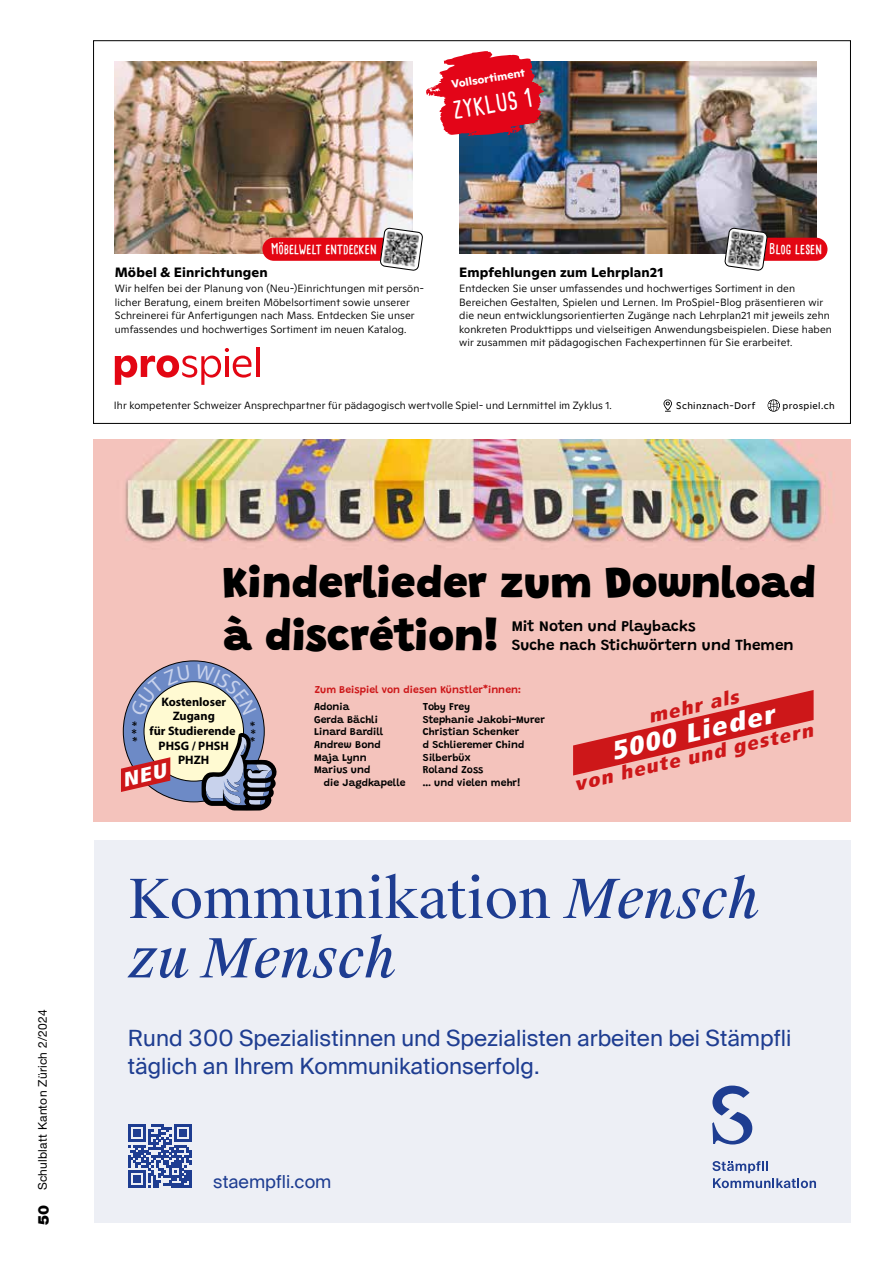
<style>
.page{position:relative;width:893px;height:1263px;background:#fff}
.page>*{position:absolute;margin:0;border:0;box-sizing:border-box;transform-origin:0 0}
.t1{font:italic 54px/59.4px "Suisse Works";color:#1e3d91}
.t2{font:900 44.4px/53.2px "Dvnjfv Grandstander";color:#000}
.t3{font:italic 900 condensed 25.65px "Qyytnl Frutiger LT Pro";color:#fff;scale:1.13 1}
.t4{font:700 23.7px "Wrmkkc Cardenio Modern";color:#fff}
.t5{font:22.5px/28.2px "suisseintlr";color:#1e3d91}
.t6{font:italic 900 condensed 18.9px "Qyytnl Frutiger LT Pro";color:#cd1719;scale:1.13 1}
.t7{font:18px "suisseintlr";color:#1e3d91}
.t8{font:600 15.3px/18.6px "Mmpsts Grandstander";color:#000}
.t9{font:900 15px "Helvetica Neue LT Std";color:#000}
.t10{font:700 14.25px "Wrmkkc Cardenio Modern";letter-spacing:.005em;color:#fff}
.t11{font:700 13.5px "Jqnqnh Ginto Normal";letter-spacing:.01em;color:#000}
.t12{font:700 12.3px/14.7px "Jtckwp Myriad Pro";color:#000;text-align:center}
.t13{font:12px "Helvetica Neue LT Std";letter-spacing:.02em;color:#000}
.t14{font:700 11.1px "Jqnqnh Ginto Normal";color:#fff}
.t15{font:300 10.5px/13.5px "Tnsclb Ginto Normal";letter-spacing:.01em;color:#000}
.t16{font:600 10.5px/12.6px "Mmpsts Grandstander";color:#000}
.t17{font:600 10.5px "Mmpsts Grandstander";color:#cd1719}
.t18{font:9.6px "Hhdnmt Ginto Normal";letter-spacing:.04em;color:#000}
.s1{font-style:normal}
</style>
<div class="page">
<img style="left:115px;top:62px;width:297px;height:191px">
<div style="left:262px;top:238px;width:145px;height:23px;background:#e30613;border-radius:12px"></div>
<svg style="left:379px;top:227px;width:44px;height:44px"></svg>
<img style="left:459px;top:62px;width:357px;height:191px">
<div style="left:733px;top:238px;width:94px;height:23px;background:#e30613;border-radius:12px"></div>
<svg style="left:724px;top:227px;width:44px;height:44px"></svg>
<svg style="left:426px;top:51px;width:118px;height:85px"></svg>
<svg style="left:115px;top:348px;width:136px;height:37px"></svg>
<hr style="left:256px;top:347px;width:3px;height:30px;background:#e30613">
<svg style="left:663px;top:399px;width:9px;height:13px"></svg>
<svg style="left:768px;top:399px;width:12px;height:13px"></svg>
<img style="left:94px;top:439px;width:756px;height:383px">
<svg style="left:573px;top:690px;width:241px;height:85px;background:#e68682"></svg>
<div style="left:94px;top:840px;width:756px;height:382px;background:#edeff5"></div>
<svg style="left:128px;top:1124px;width:64px;height:64px"></svg>
<svg style="left:712px;top:1161px;width:104px;height:27px"></svg>
<svg style="left:712px;top:1085px;width:40px;height:59px"></svg>
<svg style="left:121px;top:664px;width:159px;height:146px;background:#b8aaad"></svg>
<p class="t13" style="left:35px;top:1190px;width:183px;rotate:-90deg">Schulblatt Kanton Zürich 2/2024</p>
<h3 class="t9" style="left:35px;top:1225px;width:21px;rotate:-90deg">50</h3>
<p class="t14" style="left:450px;top:76px;width:76px;rotate:-9deg">Vollsortiment</p>
<h3 class="t4" style="left:450px;top:95px;width:81px;rotate:-10deg">ZYKLUS 1</h3>
<h3 class="t10" style="left:271px;top:239px;width:107px">Möbelwelt entdecken</h3>
<h3 class="t10" style="left:769px;top:239px;width:54px">Blog lesen</h3>
<p class="t11" style="left:115px;top:262px;width:155px">Möbel &amp; Einrichtungen</p>
<p class="t15" style="left:115px;top:281px;width:311px">Wir helfen bei der Planung von (Neu-)Einrichtungen mit persön&shy;licher Beratung, einem breiten Möbelsortiment sowie unserer Schreinerei für Anfertigungen nach Mass. Entdecken Sie unser umfassendes und hochwertiges Sortiment im neuen Katalog.</p>
<p class="t11" style="left:459px;top:262px;width:206px">Empfehlungen zum Lehrplan21</p>
<p class="t15" style="left:459px;top:281px;width:374px">Entdecken Sie unser umfassendes und hochwertiges Sortiment in den Bereichen Gestalten, Spielen und Lernen. Im ProSpiel-Blog präsentieren wir die neun entwicklungsorientierten Zugänge nach Lehrplan21 mit jeweils zehn konkreten Produkttipps und vielseitigen Anwendungsbeispielen. Diese haben wir zusammen mit pädagogischen Fachexpertinnen für Sie erarbeitet.</p>
<p class="t15" style="left:114px;top:398px;width:499px">Ihr kompetenter Schweizer Ansprechpartner für pädagogisch wertvolle Spiel- und Lernmittel im Zyklus 1.</p>
<p class="t18" style="left:676px;top:398px;width:81px">Schinznach-Dorf</p>
<p class="t18" style="left:783px;top:398px;width:54px">prospiel.ch</p>
<h2 class="t2" style="left:223px;top:552px;width:594px">Kinderlieder zum Download à discrétion!</h2>
<h3 class="t8" style="left:512px;top:616px;width:284px">Mit Noten und Playbacks<br>Suche nach Stichwörtern und Themen</h3>
<p class="t12" style="left:161px;top:694px;width:66px">Kostenloser</p>
<p class="t12" style="left:150px;top:708px;width:87px">Zugang<br>für Studierende<br>PHSG / PHSH<br>PHZH</p>
<p class="t17" style="left:315px;top:682px;width:208px">Zum Beispiel von diesen Künstler*innen:</p>
<p class="t16" style="left:314px;top:700px;width:71px">Adonia<br>Gerda Bächli<br>Linard Bardill<br>Andrew Bond<br>Maja Lynn<br>Marius und</p>
<p class="t16" style="left:324px;top:775px;width:83px">die Jagdkapelle</p>
<p class="t16" style="left:423px;top:700px;width:123px">Toby Frey<br>Stephanie Jakobi-Murer<br>Christian Schenker<br>d Schlieremer Chind<br>Silberbüx<br>Roland Zoss<br>… und vielen mehr!</p>
<h3 class="t6" style="left:646px;top:705px;width:83px;rotate:-13deg">mehr als</h3>
<h3 class="t3" style="left:608px;top:736px;width:149px;rotate:-13deg">5000 Lieder</h3>
<h3 class="t6" style="left:572px;top:773px;width:218px;rotate:-13deg">von heute und gestern</h3>
<h1 class="t1" style="left:128px;top:870px;width:633px"><span class="s1">Kommunikation</span> Mensch zu Mensch</h1>
<h3 class="t5" style="left:128px;top:1024px;width:665px">Rund 300 Spezialistinnen und Spezialisten arbeiten bei Stämpfli täglich an Ihrem Kommunikationserfolg.</h3>
<h3 class="t7" style="left:213px;top:1171px;width:120px">staempfli.com</h3>
</div>
